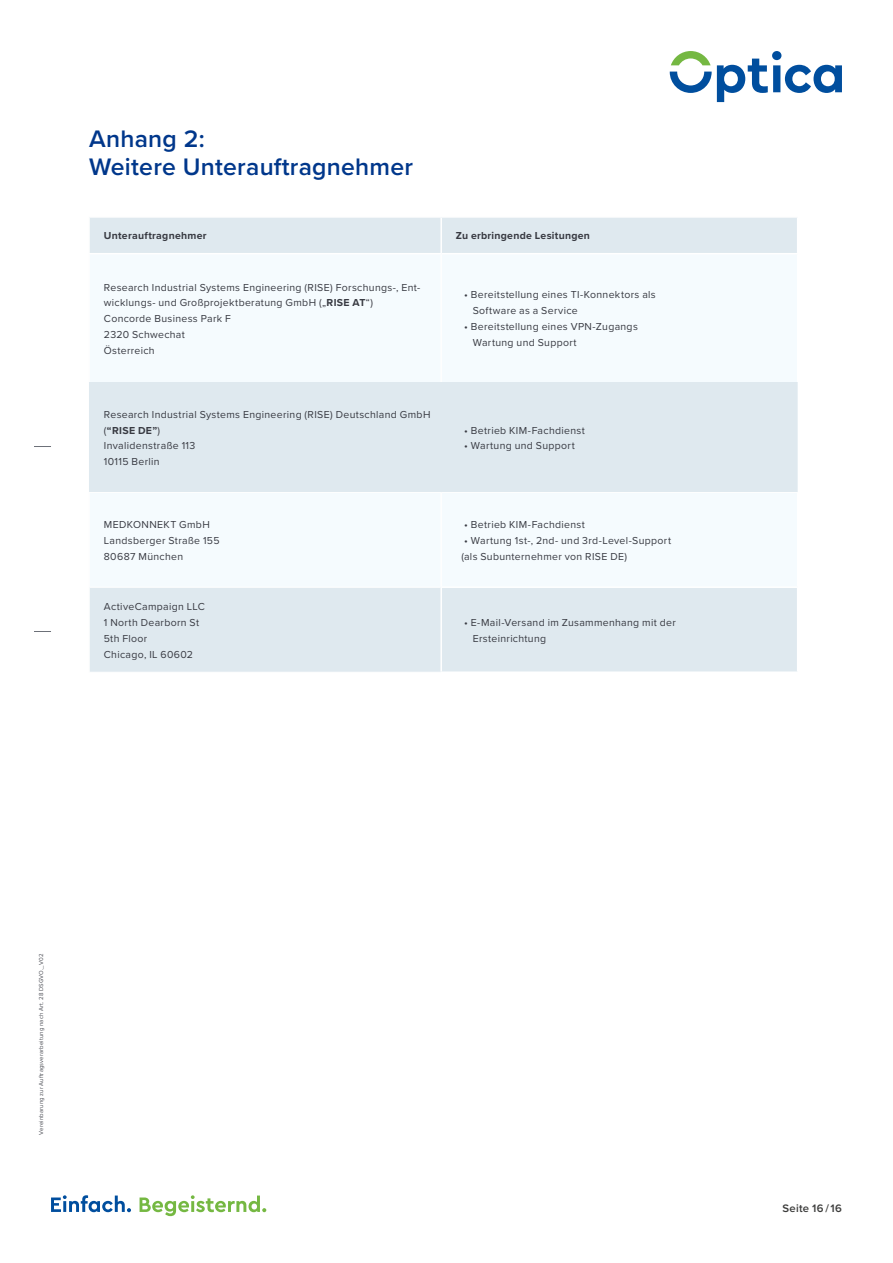
<style>
.page{position:relative;width:893px;height:1263px;background:#fff}
.page>*{position:absolute;margin:0;border:0;box-sizing:border-box;transform-origin:0 0}
.t1{font:600 24.75px/27.8px "Proxima Nova";letter-spacing:.01em;color:#00378b}
.t2{font:600 11.25px "Proxima Nova";letter-spacing:.03em;color:#3b3b3a}
.t3{font:10.5px/15.8px "Proxima Nova";letter-spacing:.03em;color:#383a42}
.t4{font:700 10.5px "Proxima Nova";letter-spacing:.025em;color:#383a42}
.t5{font:6px "Proxima Nova";letter-spacing:.02em;color:#4c4e55}
.s1{font-weight:700}
</style>
<div class="page">
<svg style="left:670px;top:51px;width:172px;height:51px"></svg>
<svg style="left:51px;top:1195px;width:80px;height:17px"></svg>
<svg style="left:140px;top:1195px;width:126px;height:21px"></svg>
<svg style="left:34px;top:446px;width:17px;height:1px"></svg>
<svg style="left:34px;top:631px;width:17px;height:1px"></svg>
<div style="left:90px;top:218px;width:707px;height:454px;background:#dfe9ef"></div>
<svg style="left:89px;top:254px;width:709px;height:333px;fill:#f5fbfe"></svg>
<hr style="left:440px;top:218px;width:2px;height:35px;background:#fff">
<hr style="left:88px;top:253px;width:353px;height:1px;background:#fff">
<hr style="left:441px;top:253px;width:357px;height:1px;background:#fff">
<hr style="left:440px;top:254px;width:2px;height:128px;background:#fff">
<hr style="left:440px;top:493px;width:2px;height:93px;background:#fff">
<hr style="left:440px;top:586px;width:358px;height:2px;background:#fff">
<hr style="left:440px;top:588px;width:2px;height:83px;background:#fff">
<hr style="left:440px;top:671px;width:358px;height:2px;background:#fff">
<hr style="left:88px;top:492px;width:353px;height:1px;background:#fff">
<hr style="left:441px;top:492px;width:357px;height:1px;background:#fff">
<hr style="left:90px;top:587px;width:350px;height:1px;background:#fff">
<hr style="left:88px;top:254px;width:2px;height:128px;background:#fff">
<hr style="left:88px;top:493px;width:2px;height:94px;background:#fff">
<hr style="left:797px;top:254px;width:1px;height:128px;background:#fff">
<hr style="left:797px;top:493px;width:1px;height:93px;background:#fff">
<h1 class="t1" style="left:89px;top:124px;width:325px">Anhang 2:<br>Weitere Unterauftragnehmer</h1>
<p class="t4" style="left:104px;top:230px;width:104px">Unterauftragnehmer</p>
<p class="t4" style="left:456px;top:230px;width:136px">Zu erbringende Lesitungen</p>
<p class="t3" style="left:104px;top:279px;width:318px">Research Industrial Systems Engineering (RISE) Forschungs-, Ent&shy;wicklungs- und Großprojektberatung GmbH („<span class="s1">RISE AT</span>“)<br>Concorde Business Park F<br>2320 Schwechat<br>Österreich</p>
<p class="t3" style="left:473px;top:287px;width:185px;text-indent:-9px">• Bereitstellung eines TI-Konnektors als<br>Software as a Service</p>
<p class="t3" style="left:473px;top:318px;width:167px;text-indent:-9px">• Bereitstellung eines VPN-Zugangs<br>Wartung und Support</p>
<p class="t3" style="left:104px;top:406px;width:328px">Research Industrial Systems Engineering (RISE) Deutschland GmbH (<span class="s1">“RISE DE”</span>)<br>Invalidenstraße 113<br>10115 Berlin</p>
<p class="t3" style="left:464px;top:422px;width:122px">• Betrieb KIM-Fachdienst</p>
<p class="t3" style="left:464px;top:437px;width:112px">• Wartung und Support</p>
<p class="t3" style="left:104px;top:516px;width:117px">MEDKONNEKT GmbH<br>Landsberger Straße 155<br>80687 München</p>
<p class="t3" style="left:464px;top:516px;width:122px">• Betrieb KIM-Fachdienst</p>
<p class="t3" style="left:461px;top:532px;width:211px">• Wartung 1st-, 2nd- und 3rd-Level-Support (als Subunternehmer von RISE DE)</p>
<p class="t3" style="left:104px;top:598px;width:102px">ActiveCampaign LLC<br>1 North Dearborn St<br>5th Floor<br>Chicago, IL 60602</p>
<p class="t3" style="left:473px;top:614px;width:205px;text-indent:-9px">• E-Mail-Versand im Zusammenhang mit der<br>Ersteinrichtung</p>
<p class="t5" style="left:37px;top:1134px;width:182px;rotate:-90deg">Vereinbarung zur Auftragsverarbeitung nach Art. 28 DSGVO._V02</p>
<p class="t2" style="left:782px;top:1200px;width:61px">Seite 16 / 16</p>
</div>
